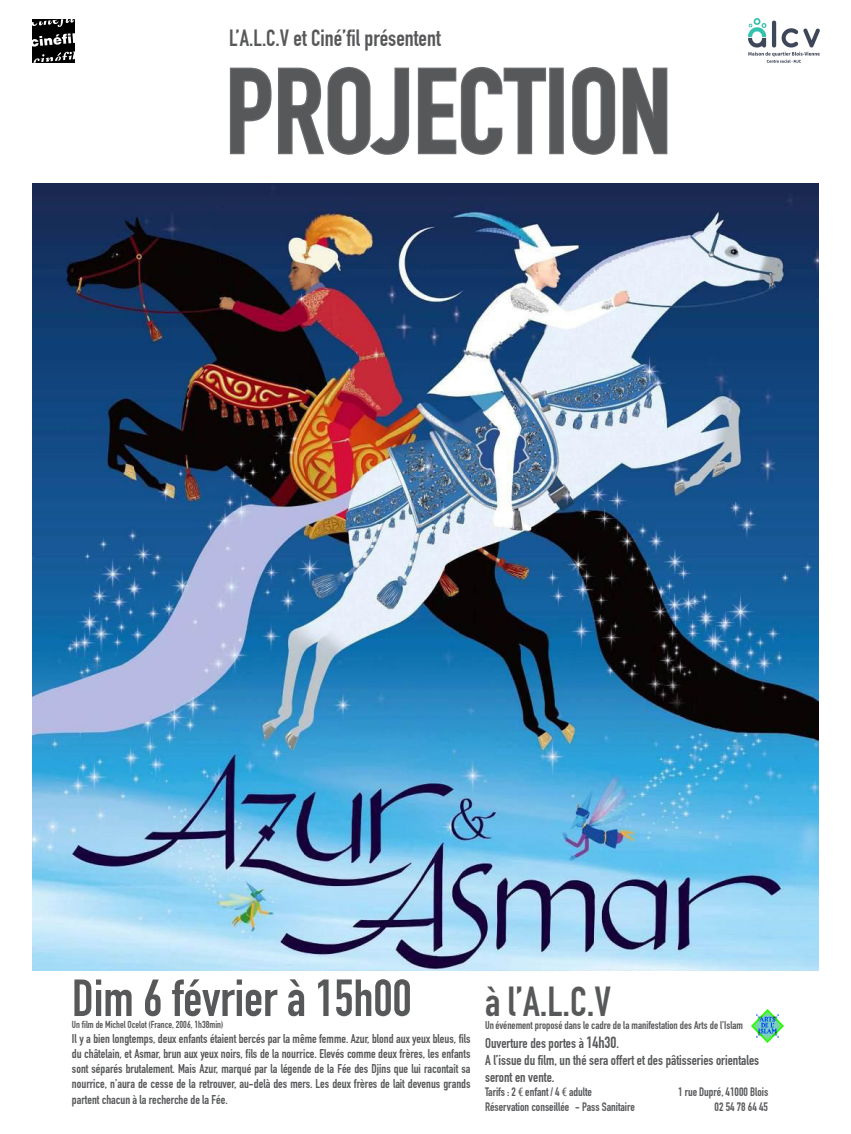
<style>
.page{position:relative;width:851px;height:1134px;background:#fff}
.page>*{position:absolute;margin:0;border:0;box-sizing:border-box;transform-origin:0 0}
.t1{font:118px "DIN Engschrift";color:#57585a}
.t2{font:51.25px "DIN Engschrift";color:#57585a}
.t3{font:41px "DIN Engschrift";color:#57585a}
.t4{font:23px "DIN Engschrift";color:#57585a}
.t5{font:14px/16.8px "DIN Engschrift";color:#57585a}
.t6{font:12.5px/15.2px "DIN Engschrift";color:#57585a;text-align:justify}
.t7{font:12px "DIN Engschrift";color:#57585a}
.t8{font:11px "DIN Engschrift";color:#57585a}
.t9{font:10px "DIN Engschrift";color:#57585a}
.s1{font-size:16px}
.s2{font-family:"Ubuntu Condensed"}
</style>
<div class="page">
<img style="left:33px;top:184px;width:785px;height:787px">
<svg style="left:229px;top:66px;width:181px;height:89px"></svg>
<svg style="left:417px;top:66px;width:130px;height:89px"></svg>
<div style="left:549px;top:68px;width:14px;height:86px;border:3px solid #6c6d70"></div>
<svg style="left:572px;top:66px;width:96px;height:89px"></svg>
<img style="left:33px;top:20px;width:41px;height:42px">
<img style="left:748px;top:19px;width:71px;height:44px">
<img style="left:751px;top:1010px;width:32px;height:32px">
<p class="t4" style="left:229px;top:24px;width:213px">L’A.L.C.V et Ciné’fil présentent</p>
<p class="t1" style="left:225px;top:42px;width:447px">PROJECTION</p>
<p class="t2" style="left:72px;top:968px;width:341px">Dim 6 février à 15h00</p>
<p class="t9" style="left:72px;top:1019px;width:153px">Un film de Michel Ocelot (France, 2006, 1h38min)</p>
<p class="t6" style="left:72px;top:1031px;width:400px">Il y a bien longtemps, deux enfants étaient bercés par la même femme. Azur, blond aux yeux bleus, fils du châtelain, et Asmar, brun aux yeux noirs, fils de la nourrice. Elevés comme deux frères, les enfants sont séparés brutalement. Mais Azur, marqué par la légende de la Fée des Djins que lui racontait sa nourrice, n’aura de cesse de la retrouver, au-delà des mers. Les deux frères de lait devenus grands partent chacun à la recherche de la Fée.</p>
<p class="t3" style="left:485px;top:977px;width:128px">à l’A.L.C.V</p>
<p class="t8" style="left:485px;top:1019px;width:259px">Unévénement proposé dans le cadre de la manifestation des Arts de l’Islam</p>
<p class="t5" style="left:485px;top:1035px;width:135px">Ouverture des portes à <span class="s1">14h30</span>.</p>
<p class="t5" style="left:485px;top:1052px;width:275px">A l’issue du film, un thé sera offert et des pâtisseries orientales seront en vente.</p>
<p class="t7" style="left:485px;top:1085px;width:108px">Tarifs : 2 <span class="s2">€</span> enfant / 4 <span class="s2">€</span> adulte</p>
<p class="t7" style="left:678px;top:1085px;width:91px">1 rue Dupré, 41000 Blois</p>
<p class="t7" style="left:485px;top:1099px;width:151px">Réservation conseillée - Pass Sanitaire</p>
<p class="t7" style="left:714px;top:1099px;width:55px">02 54 78 64 45</p>
</div>
